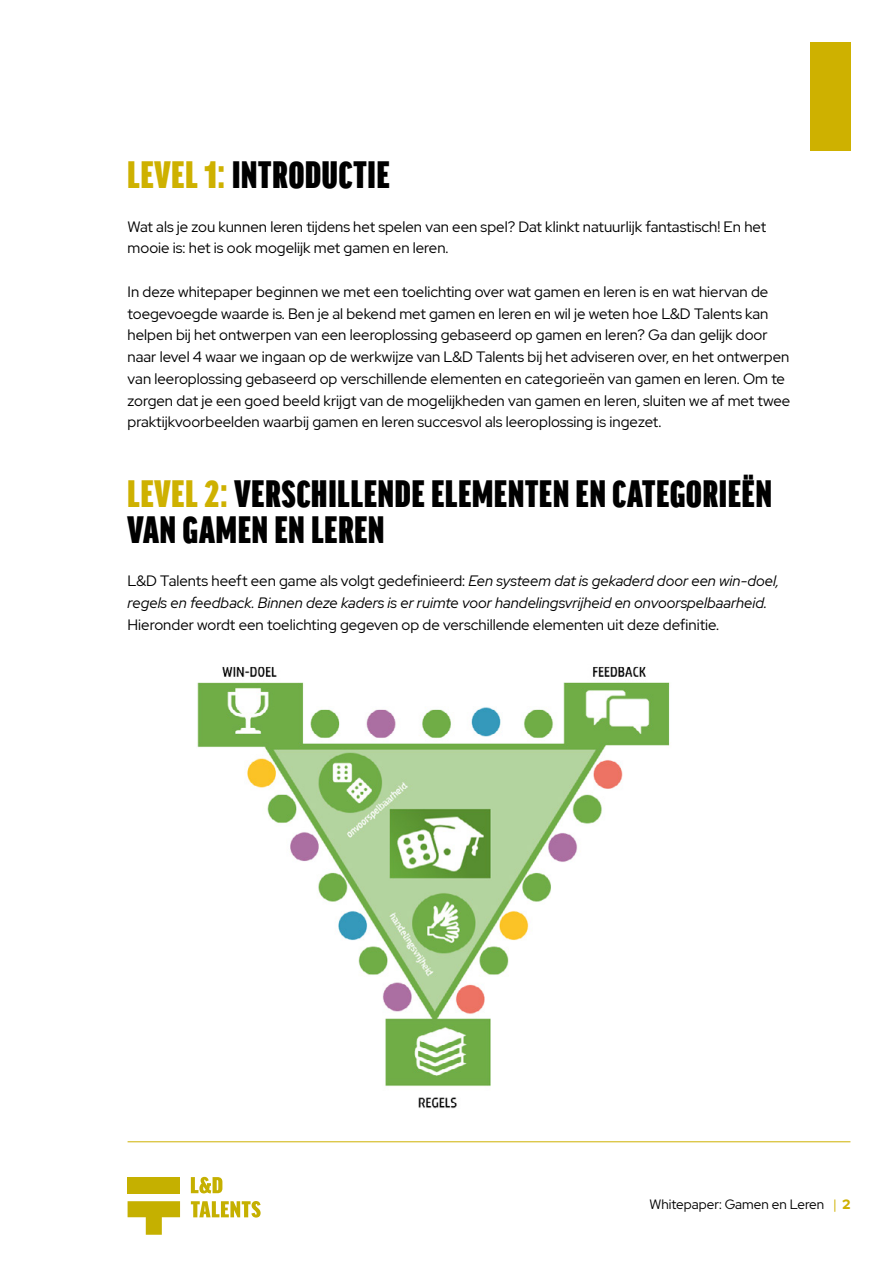
<style>
.page{position:relative;width:893px;height:1263px;background:#fff}
.page>*{position:absolute;margin:0;border:0;box-sizing:border-box;transform-origin:0 0}
.t1{font:900 extra-condensed 45px/36px "Good Headline Sc Offc Pro";letter-spacing:.02em;color:#000}
.t2{font:15px/21.8px "Red Hat Display";color:#000}
.t3{font:italic 15px/21.8px "Red Hat Display";color:#000}
.t4{font:13.5px "Red Hat Display";color:#000}
.s1{color:#ceb100}
.s2{font-style:normal}
.s3{font-weight:900;color:#ceb100}
</style>
<div class="page">
<div style="left:810px;top:43px;width:40px;height:108px;background:#ceb100"></div>
<hr style="left:128px;top:1141px;width:722px;height:1px;background:#ceb100">
<svg style="left:128px;top:1201px;width:52px;height:34px"></svg>
<div style="left:128px;top:1177px;width:52px;height:16px;background:#c5b000"></div>
<svg style="left:191px;top:1201px;width:70px;height:16px"></svg>
<svg style="left:191px;top:1177px;width:31px;height:16px"></svg>
<img style="left:197px;top:666px;width:473px;height:443px">
<h1 class="t1" style="left:128px;top:156px;width:264px"><span class="s1">LEVEL 1:</span> INTRODUCTIE</h1>
<p class="t2" style="left:128px;top:215px;width:640px">Wat als je zou kunnen leren tijdens het spelen van een spel? Dat klinkt natuurlijk fantastisch! En het mooie is: het is ook mogelijk met gamen en leren.</p>
<p class="t2" style="left:128px;top:280px;width:664px">In deze whitepaper beginnen we met een toelichting over wat gamen en leren is en wat hiervan de toegevoegde waarde is. Ben je al bekend met gamen en leren en wil je weten hoe L&amp;D Talents kan helpen bij het ontwerpen van een leeroplossing gebaseerd op gamen en leren? Ga dan gelijk door naar level 4 waar we ingaan op de werkwijze van L&amp;D Talents bij het adviseren over, en het ontwerpen van leeroplossing gebaseerd op verschillende elementen en categorieën van gamen en leren. Om te zorgen dat je een goed beeld krijgt van de mogelijkheden van gamen en leren, sluiten we af met twee praktijkvoorbeelden waarbij gamen en leren succesvol als leeroplossing is ingezet.</p>
<h1 class="t1" style="left:128px;top:475px;width:646px"><span class="s1">LEVEL 2:</span> VERSCHILLENDE ELEMENTEN EN CATEGORIEËN<br>VAN GAMEN EN LEREN</h1>
<p class="t3" style="left:128px;top:570px;width:653px"><span class="s2">L&amp;D Talents heeft een game als volgt gedefinieerd:</span> Een systeem dat is gekaderd door een win-doel, regels en feedback. Binnen deze kaders is er ruimte voor handelingsvrijheid en onvoorspelbaarheid.</p>
<p class="t2" style="left:128px;top:613px;width:593px">Hieronder wordt een toelichting gegeven op de verschillende elementen uit deze definitie.</p>
<p class="t4" style="left:649px;top:1195px;width:202px">Whitepaper: Gamen en Leren <span class="s1">|</span> <span class="s3">2</span></p>
</div>
